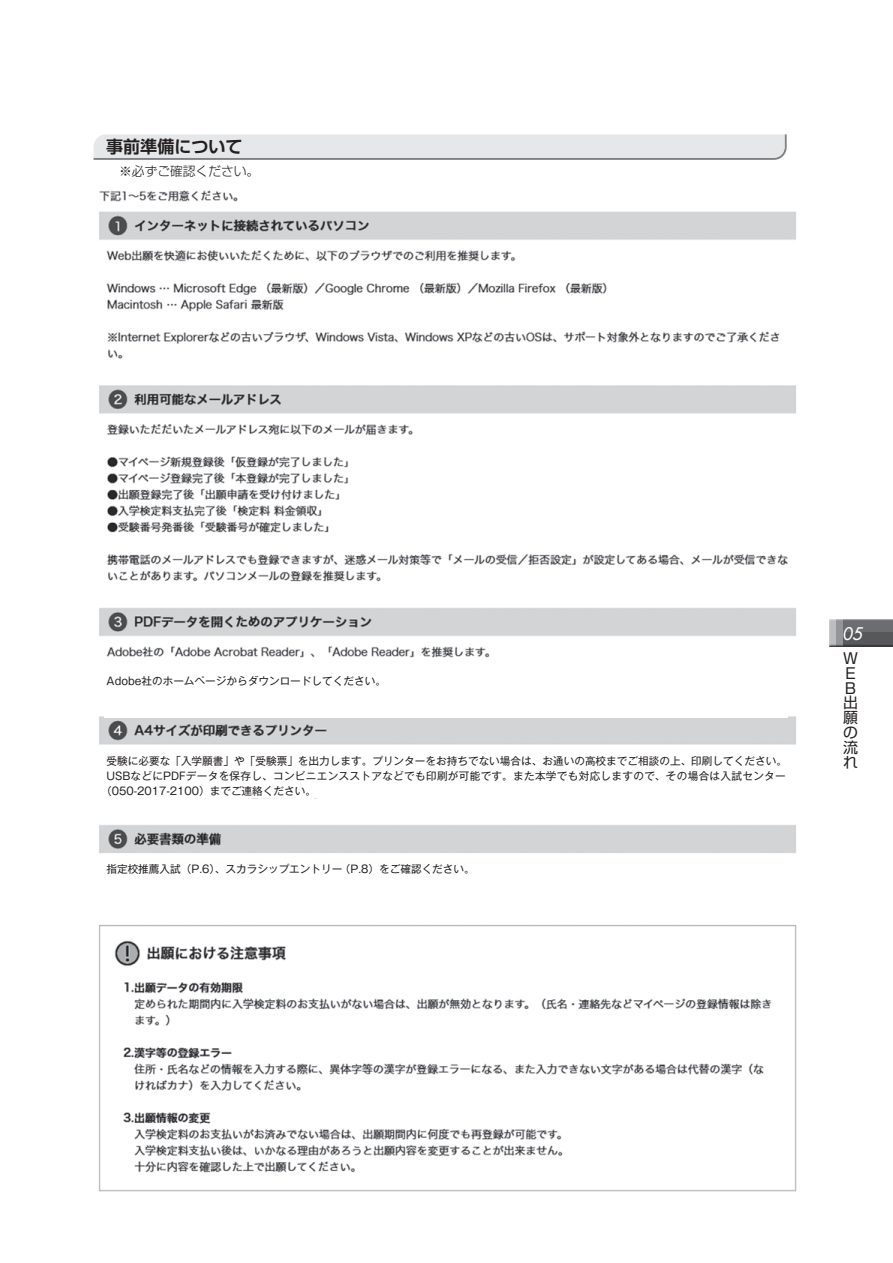
<style>
.page{position:relative;width:893px;height:1263px;background:#fff}
.page>*{position:absolute;margin:0;border:0;box-sizing:border-box;transform-origin:0 0}
.t1{font:700 16.95px "Shin Go Pro De";color:#231f20}
.t2{font:italic 16.95px "Futura";color:#fff}
.t3{font:14.85px/14.9px "Shin Go Pro";color:#231f20}
.t4{font:300 12.75px "Shin Go Pro";color:#231f20}
.t5{font:10.65px "Gothic MB101 Pro";color:#231f20}
.t6{font:10.65px "Gothic MB101 Pro";letter-spacing:.03em;color:#231f20}
</style>
<div class="page">
<svg style="left:94px;top:134px;width:693px;height:26px;background:#dedfe1"></svg>
<img style="left:99px;top:190px;width:698px;height:1002px">
<div style="left:104px;top:754px;width:684px;height:44px;background:#fff"></div>
<div style="left:104px;top:861px;width:369px;height:15px;background:#fff"></div>
<div style="left:104px;top:673px;width:684px;height:45px;background:#fff"></div>
<div style="left:829px;top:618px;width:64px;height:30px;background:#231f20;opacity:.75"></div>
<h1 class="t1" style="left:106px;top:133px;width:138px">事前準備について</h1>
<p class="t4" style="left:106px;top:161px;width:155px">　※必ずご確認ください。</p>
<p class="t5" style="left:107px;top:672px;width:281px">Adobe社のホームページからダウンロードしてください。</p>
<p class="t5" style="left:107px;top:752px;width:682px">受験に必要な「入学願書」や「受験票」を出力します。プリンターをお持ちでない場合は、お通いの高校までご相談の上、印刷してください。</p>
<p class="t6" style="left:107px;top:767px;width:681px">USBなどにPDFデータを保存し、コンビニエンスストアなどでも印刷が可能です。また本学でも対応しますので、その場合は入試センター</p>
<p class="t5" style="left:101px;top:782px;width:216px">（050-2017-2100）までご連絡ください。</p>
<p class="t5" style="left:106px;top:860px;width:370px">指定校推薦入試（P.6）、スカラシップエントリー（P.8）をご確認ください。</p>
<h1 class="t2" style="left:842px;top:623px;width:21px">05</h1>
<h2 class="t3" style="left:843px;top:649px;width:16px">Ｗ<br>Ｅ<br>Ｂ出願の流れ</h2>
</div>
